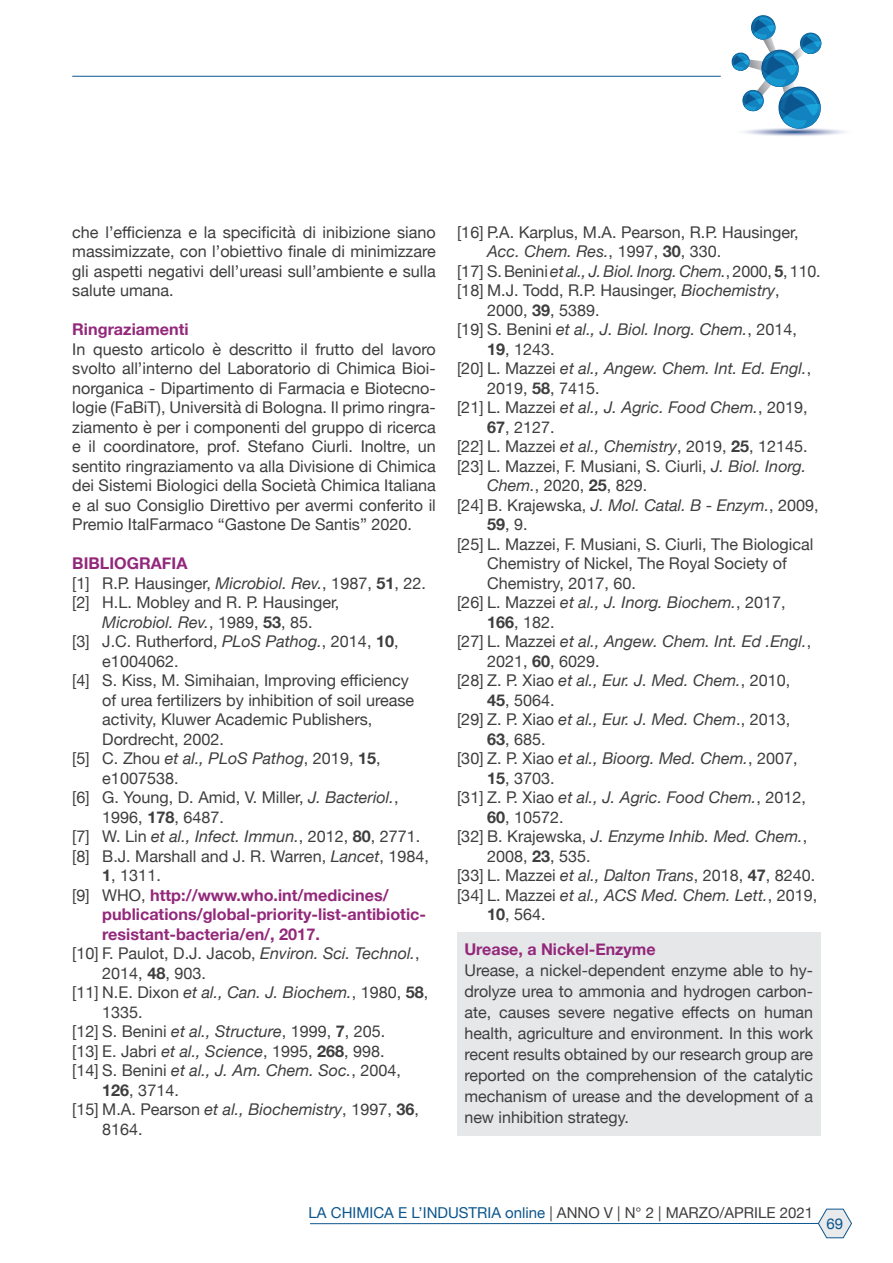
<style>
.page{position:relative;width:893px;height:1263px;background:#fff}
.page>*{position:absolute;margin:0;border:0;box-sizing:border-box;transform-origin:0 0}
.Body_Text_2{font:16.2px/19.5px "Helvetica Neue";color:#3e3e3f}
.Normale{font:16.2px/21px "Helvetica Neue";color:#3e3e3f;text-align:justify}
.Body_Text_2-2{font:italic 16.2px/19.5px "Helvetica Neue";color:#3e3e3f}
.Body_Text_2-3{font:700 16.2px/19.5px "Helvetica Neue";color:#93287b}
.Normale-2{font:700 16.2px "Helvetica Neue";color:#93287b}
.t1{font:15px "Helvetica Neue";color:#0b568e}
.s1{font-style:italic}
.s2{font-weight:700}
.s3{font-style:normal}
.s4{font-weight:700;font-style:normal}
.s5{font-weight:400;color:#3e3e3f}
.s6{color:#3e3e3f}
</style>
<div class="page">
<hr style="left:72px;top:76px;width:649px;height:1px;background:#0b568e">
<svg style="left:731px;top:15px;width:114px;height:121px"></svg>
<svg style="left:818px;top:1209px;width:34px;height:29px"></svg>
<hr style="left:310px;top:1223px;width:508px;height:1px;background:#0b568e">
<div style="left:457px;top:932px;width:364px;height:204px;background:#e6e7e9"></div>
<p class="Body_Text_2" style="left:72px;top:223px;width:365px;text-align:justify">che l’efficienza e la specificità di inibizione siano massimizzate, con l’obiettivo finale di minimizzare gli aspetti negativi dell’ureasi sull’ambiente e sulla salute umana.</p>
<p class="Body_Text_2-3" style="left:72px;top:320px;width:118px">Ringraziamenti</p>
<p class="Body_Text_2" style="left:72px;top:340px;width:365px;text-align:justify">In questo articolo è descritto il frutto del lavoro svolto all’interno del Laboratorio di Chimica Bioi&shy;norganica - Dipartimento di Farmacia e Biotecno&shy;logie (FaBiT), Università di Bologna. Il primo ringra&shy;ziamento è per i componenti del gruppo di ricerca e il coordinatore, prof. Stefano Ciurli. Inoltre, un sentito ringraziamento va alla Divisione di Chimica dei Sistemi Biologici della Società Chimica Italiana e al suo Consiglio Direttivo per avermi conferito il Premio ItalFarmaco “Gastone De Santis” 2020.</p>
<p class="Body_Text_2-3" style="left:72px;top:554px;width:117px">BIBLIOGRAFIA</p>
<p class="Body_Text_2" style="left:72px;top:574px;width:355px">[1] R.P. Hausinger, <span class="s1">Microbiol. Rev.</span>, 1987, <span class="s2">51</span>, 22.</p>
<p class="Body_Text_2" style="left:72px;top:594px;width:269px">[2] H.L. Mobley and R. P. Hausinger,</p>
<p class="Body_Text_2-2" style="left:102px;top:613px;width:212px">Microbiol. Rev.<span class="s3">, 1989,</span> <span class="s4">53</span><span class="s3">, 85.</span></p>
<p class="Body_Text_2" style="left:102px;top:633px;width:298px;text-indent:-30px">[3] J.C. Rutherford, <span class="s1">PLoS Pathog.</span>, 2014, <span class="s2">10</span>, e1004062.</p>
<p class="Body_Text_2" style="left:102px;top:672px;width:313px;text-indent:-30px">[4] S. Kiss, M. Simihaian, Improving efficiency of urea fertilizers by inhibition of soil urease activity, Kluwer Academic Publishers, Dordrecht, 2002.</p>
<p class="Body_Text_2" style="left:102px;top:750px;width:280px;text-indent:-30px">[5] C. Zhou <span class="s1">et al., PLoS Pathog</span>, 2019, <span class="s2">15</span>, e1007538.</p>
<p class="Body_Text_2" style="left:102px;top:789px;width:298px;text-indent:-30px">[6] G. Young, D. Amid, V. Miller, <span class="s1">J. Bacteriol.</span>,<br>1996, <span class="s2">178</span>, 6487.</p>
<p class="Body_Text_2" style="left:72px;top:828px;width:350px">[7] W. Lin <span class="s1">et al., Infect. Immun.</span>, 2012, <span class="s2">80</span>, 2771.</p>
<p class="Body_Text_2" style="left:102px;top:847px;width:328px;text-indent:-30px">[8] B.J. Marshall and J. R. Warren, <span class="s1">Lancet</span>, 1984,<br><span class="s2">1</span>, 1311.</p>
<p class="Body_Text_2-3" style="left:102px;top:886px;width:325px;text-indent:-30px"><span class="s5">[9] WHO,</span> http://www.who.int/medicines/ publications/global-priority-list-antibiotic&shy;resistant-bacteria/en/, 2017.</p>
<p class="Body_Text_2" style="left:102px;top:945px;width:319px;text-indent:-30px">[10] F. Paulot, D.J. Jacob, <span class="s1">Environ. Sci. Technol.</span>,<br>2014, <span class="s2">48</span>, 903.</p>
<p class="Body_Text_2" style="left:102px;top:984px;width:327px;text-indent:-30px">[11] N.E. Dixon <span class="s1">et al., Can. J. Biochem.</span>, 1980, <span class="s2">58</span>,<br>1335.</p>
<p class="Body_Text_2" style="left:72px;top:1023px;width:315px">[12] S. Benini <span class="s1">et al., Structure</span>, 1999, <span class="s2">7</span>, 205.</p>
<p class="Body_Text_2" style="left:72px;top:1042px;width:314px">[13] E. Jabri <span class="s1">et al., Science</span>, 1995, <span class="s2">268</span>, 998.</p>
<p class="Body_Text_2" style="left:102px;top:1062px;width:300px;text-indent:-30px">[14] S. Benini <span class="s1">et al., J. Am. Chem. Soc.</span>, 2004,<br><span class="s2">126</span>, 3714.</p>
<p class="Body_Text_2" style="left:102px;top:1101px;width:318px;text-indent:-30px">[15] M.A. Pearson <span class="s1">et al., Biochemistry</span>, 1997, <span class="s2">36</span>,<br>8164.</p>
<p class="Body_Text_2" style="left:487px;top:223px;width:313px;text-indent:-30px">[16] P.A. Karplus, M.A. Pearson, R.P. Hausinger,<br><span class="s1">Acc. Chem. Res.</span>, 1997, <span class="s2">30</span>, 330.</p>
<p class="Body_Text_2-2" style="left:457px;top:262px;width:365px"><span class="s3">[17] S. Benini</span> et al., J. Biol. Inorg. Chem.<span class="s3">, 2000,</span> <span class="s4">5</span><span class="s3">, 110.</span></p>
<p class="Body_Text_2" style="left:487px;top:282px;width:294px;text-indent:-30px">[18] M.J. Todd, R.P. Hausinger, <span class="s1">Biochemistry</span>,<br>2000, <span class="s2">39</span>, 5389.</p>
<p class="Body_Text_2" style="left:487px;top:321px;width:311px;text-indent:-30px">[19] S. Benini <span class="s1">et al., J. Biol. Inorg. Chem.</span>, 2014,<br><span class="s2">19</span>, 1243.</p>
<p class="Body_Text_2-2" style="left:487px;top:360px;width:326px;text-indent:-30px"><span class="s3">[20] L. Mazzei</span> et al., Angew. Chem. Int. Ed. Engl.<span class="s3">,<br>2019,</span> <span class="s4">58</span><span class="s3">, 7415.</span></p>
<p class="Body_Text_2" style="left:487px;top:399px;width:322px;text-indent:-30px">[21] L. Mazzei <span class="s1">et al., J. Agric. Food Chem.</span>, 2019,<br><span class="s2">67</span>, 2127.</p>
<p class="Body_Text_2" style="left:457px;top:438px;width:352px">[22] L. Mazzei <span class="s1">et al., Chemistry</span>, 2019, <span class="s2">25</span>, 12145.</p>
<p class="Body_Text_2" style="left:487px;top:457px;width:321px;text-indent:-30px">[23] L. Mazzei, F. Musiani, S. Ciurli, <span class="s1">J. Biol. Inorg.<br>Chem.</span>, 2020, <span class="s2">25</span>, 829.</p>
<p class="Body_Text_2" style="left:487px;top:496px;width:333px;text-indent:-30px">[24] B. Krajewska, <span class="s1">J. Mol. Catal. B - Enzym.</span>, 2009,<br><span class="s2">59</span>, 9.</p>
<p class="Body_Text_2" style="left:487px;top:535px;width:328px;text-indent:-30px">[25] L. Mazzei, F. Musiani, S. Ciurli, The Biological<br>Chemistry of Nickel, The Royal Society of<br>Chemistry, 2017, 60.</p>
<p class="Body_Text_2" style="left:487px;top:594px;width:300px;text-indent:-30px">[26] L. Mazzei <span class="s1">et al., J. Inorg. Biochem.</span>, 2017,<br><span class="s2">166</span>, 182.</p>
<p class="Body_Text_2-2" style="left:487px;top:633px;width:326px;text-indent:-30px"><span class="s3">[27] L. Mazzei</span> et al., Angew. Chem. Int. Ed .Engl.<span class="s3">,<br>2021,</span> <span class="s4">60</span><span class="s3">, 6029.</span></p>
<p class="Body_Text_2-2" style="left:457px;top:672px;width:335px"><span class="s3">[28] Z. P. Xiao</span> et al., Eur. J. Med. Chem.<span class="s3">, 2010,</span></p>
<p class="Body_Text_2" style="left:487px;top:691px;width:69px"><span class="s2">45</span>, 5064.</p>
<p class="Body_Text_2-2" style="left:457px;top:711px;width:335px"><span class="s3">[29] Z. P. Xiao</span> et al., Eur. J. Med. Chem<span class="s3">., 2013,</span></p>
<p class="Body_Text_2" style="left:487px;top:730px;width:60px"><span class="s2">63</span>, 685.</p>
<p class="Body_Text_2" style="left:487px;top:750px;width:312px;text-indent:-30px">[30] Z. P. Xiao <span class="s1">et al., Bioorg. Med. Chem.</span>, 2007,<br><span class="s2">15</span>, 3703.</p>
<p class="Body_Text_2" style="left:487px;top:789px;width:320px;text-indent:-30px">[31] Z. P. Xiao <span class="s1">et al., J. Agric. Food Chem.</span>, 2012,<br><span class="s2">60</span>, 10572.</p>
<p class="Body_Text_2" style="left:487px;top:828px;width:322px;text-indent:-30px">[32] B. Krajewska, <span class="s1">J. Enzyme Inhib. Med. Chem.</span>,<br>2008, <span class="s2">23</span>, 535.</p>
<p class="Body_Text_2" style="left:457px;top:867px;width:360px">[33] L. Mazzei <span class="s1">et al., Dalton Trans</span>, 2018, <span class="s2">47</span>, 8240.</p>
<p class="Body_Text_2" style="left:487px;top:886px;width:332px;text-indent:-30px">[34] L. Mazzei <span class="s1">et al., ACS Med. Chem. Lett.</span>, 2019,<br><span class="s2">10</span>, 564.</p>
<p class="Normale-2" style="left:464px;top:936px;width:193px">Urease, a Nickel-Enzyme</p>
<p class="Normale" style="left:464px;top:960px;width:350px">Urease, a nickel-dependent enzyme able to hy&shy;drolyze urea to ammonia and hydrogen carbon&shy;ate, causes severe negative effects on human health, agriculture and environment. In this work recent results obtained by our research group are reported on the comprehension of the catalytic mechanism of urease and the development of a new inhibition strategy.</p>
<p class="t1" style="left:309px;top:1202px;width:506px">LA CHIMICA E L’INDUSTRIA online <span class="s6">| ANNO V | N° 2 | MARZO/APRILE 2021</span></p>
<p class="t1" style="left:826px;top:1212px;width:18px">69</p>
</div>
